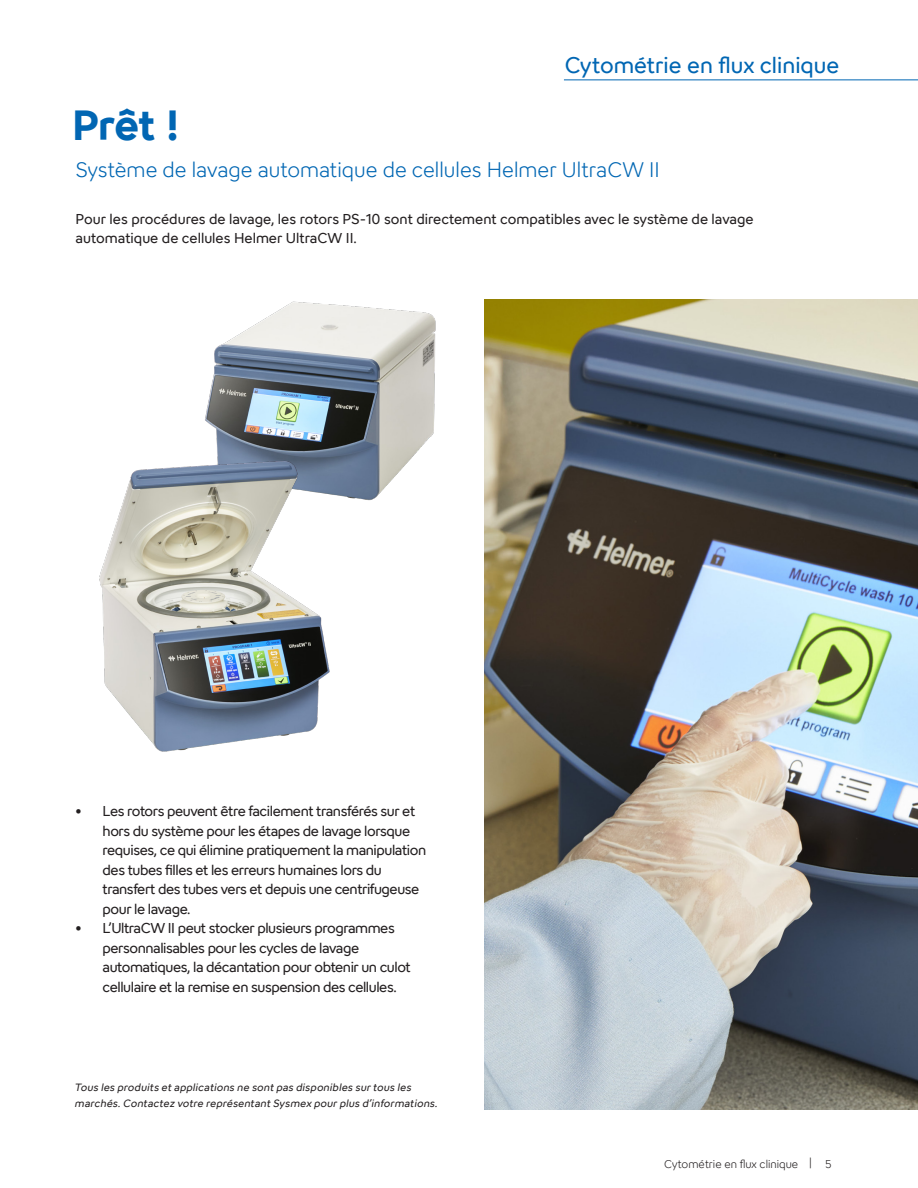
<style>
.page{position:relative;width:918px;height:1188px;background:#fff}
.page>*{position:absolute;margin:0;border:0;box-sizing:border-box;transform-origin:0 0}
.t1{font:700 42px "Sysmex";color:#0166b3}
.t2{font:22.5px "Sysmex";color:#0166b3}
.t3{font:300 21px "Sysmex";color:#0166b3}
.t4{font:14.25px/19.5px "Sysmex";letter-spacing:-.03em;color:#231f20}
.t5{font:14.25px/19.5px "Sysmex";color:#231f20}
.t6{font:300 11.25px "Sysmex";color:#231f20}
.t7{font:italic 10.5px/16.5px "Sysmex";color:#231f20}
</style>
<div class="page">
<hr style="left:564px;top:80px;width:354px;height:1px;background:#0166b3">
<img style="left:205px;top:299px;width:280px;height:241px">
<img style="left:485px;top:299px;width:433px;height:810px">
<img style="left:99px;top:428px;width:329px;height:324px">
<p class="t1" style="left:72px;top:99px;width:109px">Prêt !</p>
<h2 class="t2" style="left:565px;top:51px;width:276px">Cytométrie en flux clinique</h2>
<p class="t3" style="left:76px;top:156px;width:586px">Système de lavage automatique de cellules Helmer UltraCW II</p>
<p class="t5" style="left:76px;top:208px;width:680px">Pour les procédures de lavage, les rotors PS-10 sont directement compatibles avec le système de lavage automatique de cellules Helmer UltraCW II.</p>
<p class="t4" style="left:103px;top:801px;width:325px;text-indent:-27px">• Les rotors peuvent être facilement transférés sur et hors du système pour les étapes de lavage lorsque requises, ce qui élimine pratiquement la manipulation des tubes filles et les erreurs humaines lors du transfert des tubes vers et depuis une centrifugeuse pour le lavage.</p>
<p class="t4" style="left:103px;top:918px;width:310px;text-indent:-27px">• L’UltraCW II peut stocker plusieurs programmes personnalisables pour les cycles de lavage automatiques, la décantation pour obtenir un culot cellulaire et la remise en suspension des cellules.</p>
<p class="t7" style="left:75px;top:1079px;width:367px">Tous les produits etapplications ne sontpas disponibles surtous les marchés.Contactez votre représentantSysmex pourplus d’informations.</p>
<p class="t6" style="left:664px;top:1156px;width:169px">Cytométrie en flux clinique | 5</p>
</div>
